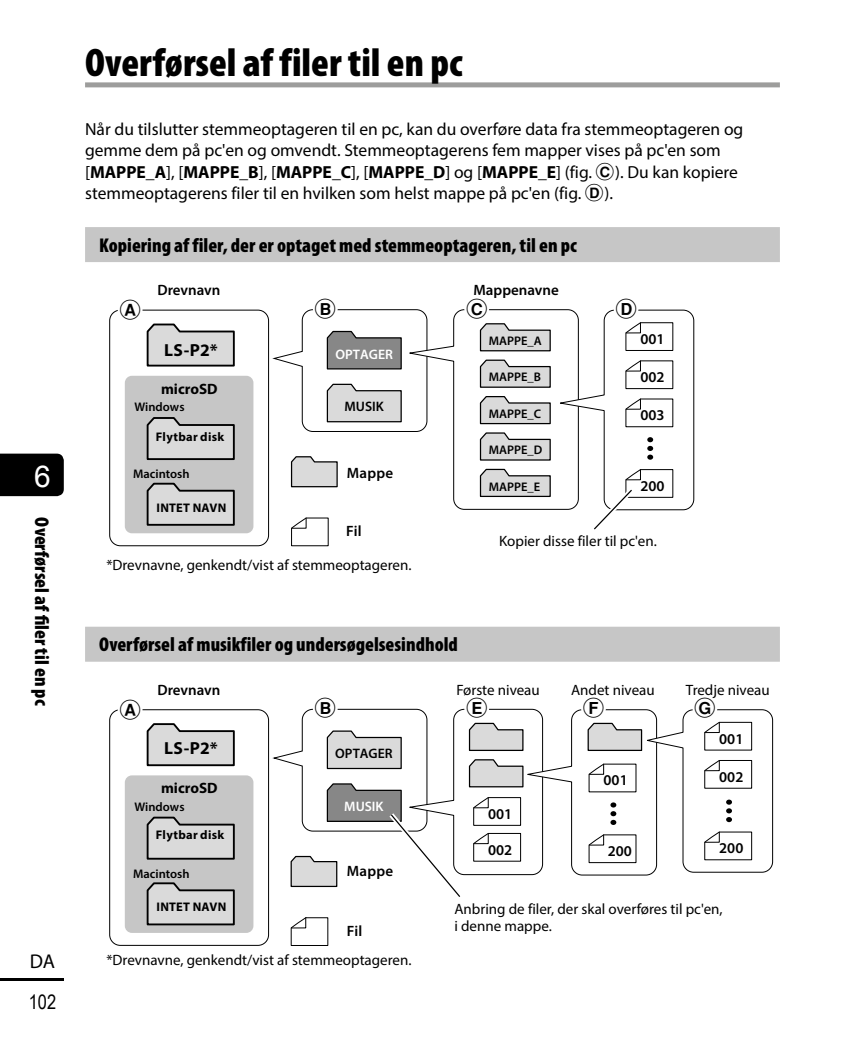
<style>
.page{position:relative;width:865px;height:1049px;background:#fff}
.page>*{position:absolute;margin:0;border:0;box-sizing:border-box;transform-origin:0 0}
.t1{font:900 condensed 40px "Myriad Pro";color:#000}
.t2{font:30px "Arial";color:#fff}
.t3{font:900 condensed 20px "Myriad Pro";color:#000}
.t4{font:20px "Circl Posi B2";color:#000}
.t5{font:20px "Arial Narrow";color:#000}
.t6{font:20px "Myriad Pro";color:#000}
.t7{font:17.5px/21.2px "Myriad Pro";color:#000}
.t8{font:700 17.5px "Myriad Pro";letter-spacing:.01em;color:#000}
.t9{font:15px/17.5px "Myriad Pro";color:#000}
.t10{font:600 15px "Myriad Pro";color:#000}
.t11{font:700 15px "Myriad Pro";color:#000}
.t12{font:600 13.75px "Myriad Pro";color:#fff}
.t13{font:600 13.75px "Myriad Pro";color:#000}
.t14{font:600 12.5px "Myriad Pro";color:#000}
.t15{font:700 12.5px "Myriad Pro";letter-spacing:.02em;color:#000}
.s1{font-weight:700}
.s2{font-family:"Circl Posi B2"}
</style>
<div class="page">
<div style="left:0;top:454px;width:64px;height:42px;background:#000"></div>
<hr style="left:0;top:978px;width:64px;height:3px;background:#000">
<div style="left:85px;top:227px;width:695px;height:35px;background:#c6c6c6"></div>
<div style="left:125px;top:376px;width:128px;height:157px;background:#c6c6c6;border-radius:7px"></div>
<svg style="left:146px;top:323px;width:89px;height:44px;background:#c5c5c5"></svg>
<svg style="left:146px;top:417px;width:89px;height:43px;background:#bdbdbd"></svg>
<svg style="left:146px;top:482px;width:89px;height:44px;background:#bdbdbd"></svg>
<div style="left:109px;top:310px;width:160px;height:236px;border:1px solid #000;border-radius:11px"></div>
<div style="left:313px;top:296px;width:25px;height:25px;border:5px solid #fff;border-radius:50%"></div>
<div style="left:120px;top:300px;width:20px;height:20px;background:#fff;border-radius:50%"></div>
<div style="left:118px;top:297px;width:24px;height:25px;border:5px solid #fff;border-radius:50%"></div>
<div style="left:464px;top:296px;width:25px;height:25px;border:5px solid #fff;border-radius:50%"></div>
<div style="left:613px;top:296px;width:25px;height:25px;border:5px solid #fff;border-radius:50%"></div>
<svg style="left:272px;top:309px;width:422px;height:238px"></svg>
<div style="left:85px;top:627px;width:695px;height:35px;background:#c6c6c6"></div>
<div style="left:125px;top:775px;width:128px;height:158px;background:#c6c6c6;border-radius:7px"></div>
<svg style="left:146px;top:723px;width:89px;height:44px;background:#c5c5c5"></svg>
<svg style="left:146px;top:816px;width:89px;height:44px;background:#bdbdbd"></svg>
<svg style="left:146px;top:882px;width:89px;height:44px;background:#bdbdbd"></svg>
<svg style="left:290px;top:917px;width:39px;height:29px"></svg>
<div style="left:109px;top:709px;width:160px;height:237px;border:1px solid #000;border-radius:11px"></div>
<div style="left:313px;top:695px;width:25px;height:25px;border:5px solid #fff;border-radius:50%"></div>
<div style="left:120px;top:699px;width:20px;height:20px;background:#fff;border-radius:50%"></div>
<div style="left:118px;top:697px;width:24px;height:25px;border:5px solid #fff;border-radius:50%"></div>
<div style="left:464px;top:695px;width:25px;height:25px;border:5px solid #fff;border-radius:50%"></div>
<div style="left:581px;top:695px;width:25px;height:25px;border:5px solid #fff;border-radius:50%"></div>
<div style="left:692px;top:695px;width:25px;height:25px;border:5px solid #fff;border-radius:50%"></div>
<svg style="left:272px;top:708px;width:501px;height:189px"></svg>
<div style="left:85px;top:82px;width:695px;height:5px;background:#9d9d9c"></div>
<h2 class="t2" style="left:34px;top:456px;width:18px">6</h2>
<p class="t3" style="left:53px;top:517px;width:190px;rotate:90deg">Overførsel af filer til en pc</p>
<p class="t6" style="left:30px;top:948px;width:27px">DA</p>
<p class="t5" style="left:29px;top:988px;width:29px">102</p>
<h1 class="t1" style="left:85px;top:40px;width:379px">Overførsel af filer til en pc</h1>
<p class="t7" style="left:85px;top:118px;width:660px">Når du tilslutter stemmeoptageren til en pc, kan du overføre data fra stemmeoptageren og gemme dem på pc'en og omvendt. Stemmeoptagerens fem mapper vises på pc'en som [<span class="s1">MAPPE_A</span>], [<span class="s1">MAPPE_B</span>], [<span class="s1">MAPPE_C</span>], [<span class="s1">MAPPE_D</span>] og [<span class="s1">MAPPE_E</span>] (fig. <span class="s2">C</span>). Du kan kopiere stemmeoptagerens filer til en hvilken som helst mappe på pc'en (fig. <span class="s2">D</span>).</p>
<p class="t3" style="left:99px;top:234px;width:479px">Kopiering af filer, der er optaget med stemmeoptageren, til en pc</p>
<p class="t10" style="left:157px;top:280px;width:65px">Drevnavn</p>
<p class="t10" style="left:473px;top:280px;width:87px">Mappenavne</p>
<p class="t4" style="left:120px;top:300px;width:23px">A</p>
<p class="t4" style="left:315px;top:298px;width:23px">B</p>
<p class="t4" style="left:466px;top:298px;width:24px">C</p>
<p class="t4" style="left:615px;top:298px;width:24px">D</p>
<p class="t12" style="left:335px;top:345px;width:59px">OPTAGER</p>
<p class="t10" style="left:640px;top:329px;width:26px">001</p>
<p class="t10" style="left:640px;top:367px;width:26px">002</p>
<p class="t10" style="left:640px;top:406px;width:26px">003</p>
<p class="t14" style="left:489px;top:333px;width:54px">MAPPE_A</p>
<p class="t14" style="left:489px;top:369px;width:54px">MAPPE_B</p>
<p class="t14" style="left:489px;top:406px;width:54px">MAPPE_C</p>
<p class="t14" style="left:489px;top:442px;width:55px">MAPPE_D</p>
<p class="t14" style="left:489px;top:478px;width:53px">MAPPE_E</p>
<p class="t8" style="left:164px;top:338px;width:55px">LS-P2*</p>
<p class="t11" style="left:161px;top:379px;width:58px">microSD</p>
<p class="t13" style="left:344px;top:398px;width:41px">MUSIK</p>
<p class="t14" style="left:134px;top:399px;width:52px">Windows</p>
<p class="t15" style="left:156px;top:428px;width:70px">Flytbar disk</p>
<p class="t10" style="left:347px;top:463px;width:48px">Mappe</p>
<p class="t14" style="left:133px;top:466px;width:58px">Macintosh</p>
<p class="t10" style="left:640px;top:476px;width:26px">200</p>
<p class="t15" style="left:156px;top:499px;width:71px">INTET NAVN</p>
<p class="t10" style="left:346px;top:522px;width:17px">Fil</p>
<p class="t9" style="left:106px;top:556px;width:306px">*Drevnavne, genkendt/vist af stemmeoptageren.</p>
<p class="t3" style="left:99px;top:633px;width:360px">Overførsel af musikfiler og undersøgelsesindhold</p>
<p class="t9" style="left:499px;top:532px;width:159px">Kopier disse filer til pc'en.</p>
<p class="t9" style="left:571px;top:680px;width:85px">Andet niveau</p>
<p class="t9" style="left:686px;top:680px;width:85px">Tredje niveau</p>
<p class="t10" style="left:157px;top:680px;width:65px">Drevnavn</p>
<p class="t9" style="left:456px;top:680px;width:85px">Første niveau</p>
<p class="t4" style="left:120px;top:699px;width:23px">A</p>
<p class="t4" style="left:315px;top:698px;width:23px">B</p>
<p class="t4" style="left:466px;top:698px;width:24px">E</p>
<p class="t4" style="left:583px;top:698px;width:24px">F</p>
<p class="t4" style="left:694px;top:698px;width:23px">G</p>
<p class="t13" style="left:335px;top:745px;width:59px">OPTAGER</p>
<p class="t10" style="left:719px;top:729px;width:26px">001</p>
<p class="t10" style="left:719px;top:767px;width:26px">002</p>
<p class="t8" style="left:164px;top:737px;width:55px">LS-P2*</p>
<p class="t10" style="left:603px;top:771px;width:26px">001</p>
<p class="t11" style="left:161px;top:778px;width:58px">microSD</p>
<p class="t14" style="left:134px;top:799px;width:52px">Windows</p>
<p class="t12" style="left:344px;top:798px;width:41px">MUSIK</p>
<p class="t15" style="left:156px;top:827px;width:70px">Flytbar disk</p>
<p class="t14" style="left:133px;top:865px;width:58px">Macintosh</p>
<p class="t15" style="left:156px;top:898px;width:71px">INTET NAVN</p>
<p class="t10" style="left:347px;top:861px;width:48px">Mappe</p>
<p class="t10" style="left:347px;top:921px;width:17px">Fil</p>
<p class="t9" style="left:106px;top:951px;width:306px">*Drevnavne, genkendt/vist af stemmeoptageren.</p>
<p class="t10" style="left:488px;top:804px;width:26px">001</p>
<p class="t10" style="left:488px;top:840px;width:26px">002</p>
<p class="t10" style="left:608px;top:841px;width:26px">200</p>
<p class="t10" style="left:719px;top:838px;width:26px">200</p>
<p class="t9" style="left:454px;top:900px;width:270px">Anbring de filer, der skal overføres til pc'en, i denne mappe.</p>
</div>
